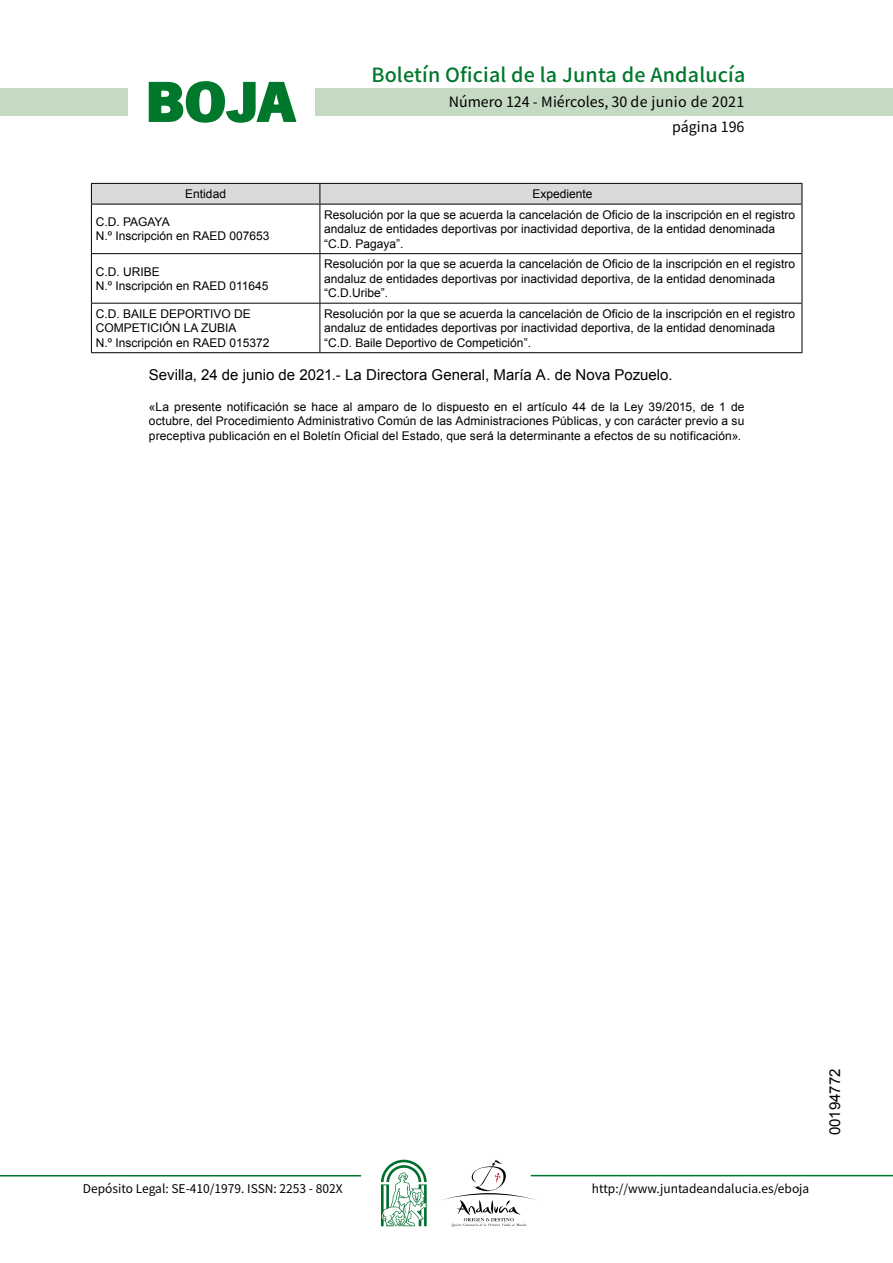
<style>
.page{position:relative;width:893px;height:1263px;background:#fff}
.page>*{position:absolute;margin:0;border:0;box-sizing:border-box;transform-origin:0 0}
.t1{font:700 57.75px "News Got T";color:#00782c;scale:1.14 1}
.t2{font:500 19.5px "Noto Sans HK";letter-spacing:.01em;color:#00782c}
.t3{font:15px "Arial";color:#000}
.t4{font:14.25px/24.5px "Noto Sans HK";color:#000;text-align:right}
.t5{font:12px/14.4px "Arial";color:#000}
.t6{font:12px "Noto Sans HK";color:#000}
</style>
<div class="page">
<div style="left:315px;top:88px;width:577px;height:28px;background:#c5dac3"></div>
<div style="left:0;top:88px;width:128px;height:28px;background:#c5dac3"></div>
<hr style="left:0;top:1175px;width:361px;height:2px;background:#00782c">
<hr style="left:531px;top:1175px;width:361px;height:1px;background:#00782c">
<svg style="left:148px;top:81px;width:149px;height:42px"></svg>
<svg style="left:442px;top:1160px;width:100px;height:67px"></svg>
<svg style="left:381px;top:1160px;width:45px;height:66px"></svg>
<svg style="left:91px;top:183px;width:711px;height:21px;background:#cacbcc"></svg>
<hr style="left:91px;top:204px;width:229px;height:1px;background:#000">
<hr style="left:91px;top:204px;width:1px;height:49px;background:#000">
<hr style="left:320px;top:204px;width:482px;height:1px;background:#000">
<hr style="left:319px;top:204px;width:1px;height:49px;background:#000">
<hr style="left:801px;top:204px;width:1px;height:49px;background:#000">
<hr style="left:91px;top:253px;width:229px;height:1px;background:#000">
<hr style="left:91px;top:254px;width:1px;height:49px;background:#000">
<hr style="left:320px;top:253px;width:482px;height:1px;background:#000">
<hr style="left:319px;top:254px;width:1px;height:49px;background:#000">
<hr style="left:801px;top:254px;width:1px;height:49px;background:#000">
<hr style="left:91px;top:303px;width:229px;height:1px;background:#000">
<hr style="left:91px;top:304px;width:1px;height:48px;background:#000">
<hr style="left:320px;top:303px;width:482px;height:1px;background:#000">
<hr style="left:319px;top:304px;width:1px;height:48px;background:#000">
<hr style="left:801px;top:304px;width:1px;height:48px;background:#000">
<hr style="left:91px;top:352px;width:229px;height:1px;background:#000">
<hr style="left:320px;top:352px;width:482px;height:1px;background:#000">
<h1 class="t1" style="left:145px;top:68px;width:133px">BOJA</h1>
<h2 class="t2" style="left:371px;top:64px;width:375px">Boletín Oficial de la Junta de Andalucía</h2>
<p class="t4" style="left:449px;top:90px;width:297px">Número 124 - Miércoles, 30 de junio de 2021 página 196</p>
<p class="t5" style="left:185px;top:187px;width:42px">Entidad</p>
<p class="t5" style="left:532px;top:187px;width:62px">Expediente</p>
<p class="t5" style="left:96px;top:215px;width:175px">C.D. PAGAYA<br>N.º Inscripción en RAED 007653</p>
<p class="t5" style="left:324px;top:208px;width:472px">Resolución por la que se acuerda la cancelación de Oficio de la inscripción en el registro andaluz de entidades deportivas por inactividad deportiva, de la entidad denominada “C.D. Pagaya”.</p>
<p class="t5" style="left:96px;top:264px;width:174px">C.D. URIBE<br>N.º Inscripción en RAED 011645</p>
<p class="t5" style="left:324px;top:257px;width:472px">Resolución por la que se acuerda la cancelación de Oficio de la inscripción en el registro andaluz de entidades deportivas por inactividad deportiva, de la entidad denominada “C.D.Uribe”.</p>
<p class="t5" style="left:96px;top:307px;width:175px">C.D. BAILE DEPORTIVO DE<br>COMPETICIÓN LA ZUBIA<br>N.º Inscripción en RAED 015372</p>
<p class="t5" style="left:324px;top:307px;width:472px">Resolución por la que se acuerda la cancelación de Oficio de la inscripción en el registro andaluz de entidades deportivas por inactividad deportiva, de la entidad denominada “C.D. Baile Deportivo de Competición”.</p>
<p class="t3" style="left:149px;top:364px;width:525px">Sevilla, 24 de junio de 2021.- La Directora General, María A. de Nova Pozuelo.</p>
<p class="t5" style="left:149px;top:400px;width:597px;text-align:justify">«La presente notificación se hace al amparo de lo dispuesto en el artículo 44 de la Ley 39/2015, de 1 de octubre, del Procedimiento Administrativo Común de las Administraciones Públicas, y con carácter previo a su preceptiva publicación en el Boletín Oficial del Estado, que será la determinante a efectos de su notificación».</p>
<p class="t6" style="left:83px;top:1181px;width:261px">Depósito Legal: SE-410/1979. ISSN: 2253 - 802X</p>
<p class="t6" style="left:592px;top:1181px;width:219px">http://www.juntadeandalucia.es/eboja</p>
<p class="t3" style="left:825px;top:1135px;width:68px;rotate:-90deg">00194772</p>
</div>
